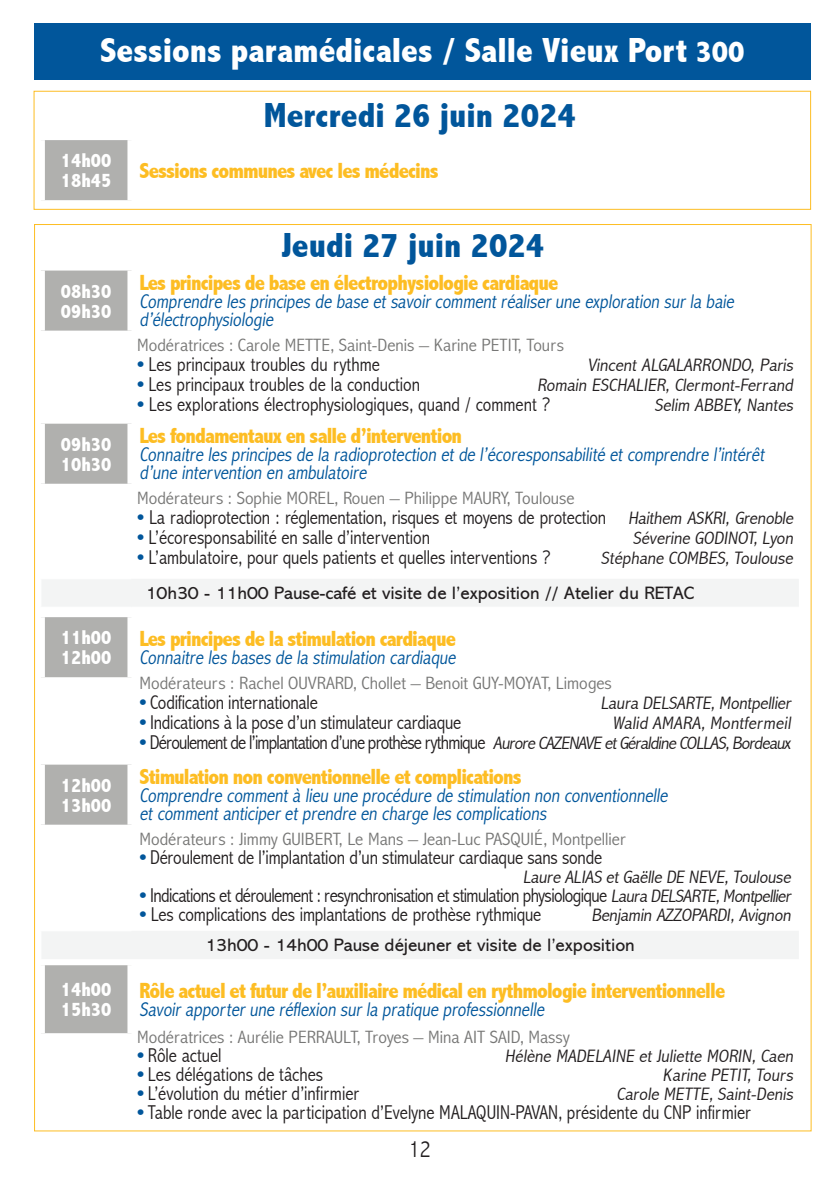
<style>
.page{position:relative;width:840px;height:1191px;background:#fff}
.page>*{position:absolute;margin:0;border:0;box-sizing:border-box;transform-origin:0 0}
.t1{font:800 condensed 35px "Abadi";color:#fff}
.t2{font:800 condensed 35px "Abadi";color:#01569b}
.t3{font:300 condensed 24px "Abadi";color:#231f20}
.t4{font:800 condensed 22px "Abadi";letter-spacing:-.04em;color:#fdbd23}
.t5{font:300 condensed 20px "Abadi";letter-spacing:-.01em;color:#231f20}
.t6{font:300 condensed 20px/18px "Abadi MT Pro";color:#01569b}
.t7{font:300 condensed 20px "Abadi";letter-spacing:-.03em;color:#231f20}
.t8{font:300 condensed 20px "Abadi";letter-spacing:-.04em;color:#231f20}
.t9{font:800 condensed 20px/20px "Abadi";color:#fff}
.t10{font:300 condensed 18px "Abadi";color:#231f20;scale:1.11 1}
.t11{font:300 condensed 18px "Abadi MT Pro";color:#777776;scale:1.11 1}
.t12{font:18px "Abadi";color:#231f20}
.s1{font-size:31px}
.s2{font-weight:800;color:#01569b}
.s3{font-size:18px}
</style>
<div class="page">
<div style="left:45px;top:140px;width:82px;height:893px;background:#b0b0ae"></div>
<svg style="left:45px;top:210px;width:82px;height:755px"></svg>
<svg style="left:42px;top:579px;width:756px;height:380px"></svg>
<div style="left:37px;top:200px;width:98px;height:8px;background:#fff"></div>
<div style="left:37px;top:262px;width:98px;height:8px;background:#fff"></div>
<div style="left:37px;top:330px;width:98px;height:8px;background:#fff"></div>
<div style="left:37px;top:484px;width:98px;height:8px;background:#fff"></div>
<div style="left:37px;top:416px;width:98px;height:8px;background:#fff"></div>
<div style="left:37px;top:609px;width:98px;height:8px;background:#fff"></div>
<div style="left:37px;top:617px;width:8px;height:60px;background:#fff"></div>
<div style="left:127px;top:617px;width:8px;height:60px;background:#fff"></div>
<div style="left:37px;top:677px;width:98px;height:8px;background:#fff"></div>
<div style="left:37px;top:756px;width:98px;height:8px;background:#fff"></div>
<div style="left:37px;top:764px;width:8px;height:60px;background:#fff"></div>
<div style="left:127px;top:764px;width:8px;height:60px;background:#fff"></div>
<div style="left:37px;top:824px;width:98px;height:8px;background:#fff"></div>
<hr style="left:40px;top:572px;width:91px;height:1px;background:#fff">
<hr style="left:40px;top:578px;width:91px;height:1px;background:#fff">
<hr style="left:40px;top:930px;width:91px;height:1px;background:#fff">
<hr style="left:40px;top:606px;width:91px;height:1px;background:#fff">
<hr style="left:131px;top:606px;width:562px;height:1px;background:#fff">
<hr style="left:693px;top:606px;width:105px;height:1px;background:#fff">
<div style="left:34px;top:91px;width:776px;height:119px;border:1px solid #fdbd23"></div>
<div style="left:34px;top:23px;width:776px;height:56px;background:#01569b"></div>
<h1 class="t1" style="left:100px;top:30px;width:645px">Sessions paramédicales / Salle Vieux Port <span class="s1">300</span></h1>
<h1 class="t2" style="left:264px;top:95px;width:313px">Mercredi 26 juin 2024</h1>
<p class="t9" style="left:61px;top:150px;width:52px">14h00<br>18h45</p>
<p class="t4" style="left:139px;top:158px;width:300px">Sessions communes avec les médecins</p>
<h1 class="t2" style="left:281px;top:225px;width:264px">Jeudi 27 juin 2024</h1>
<p class="t9" style="left:61px;top:281px;width:52px">08h30<br>09h30</p>
<p class="t4" style="left:139px;top:270px;width:420px">Les principes de base en électrophysiologie cardiaque</p>
<p class="t6" style="left:139px;top:293px;width:598px">Comprendre les principes de base et savoir comment réaliser une exploration sur la baie d’électrophysiologie</p>
<p class="t11" style="left:137px;top:335px;width:386px">Modératrices : Carole METTE, Saint-Denis – Karine PETIT, Tours</p>
<p class="t5" style="left:137px;top:353px;width:244px"><span class="s2">•</span> Les principaux troubles du rythme</p>
<p class="t10" style="left:587px;top:355px;width:189px">Vincent ALGALARRONDO, Paris</p>
<p class="t5" style="left:137px;top:373px;width:284px"><span class="s2">•</span> Les principaux troubles de la conduction</p>
<p class="t10" style="left:537px;top:375px;width:234px">Romain ESCHALIER, Clermont-Ferrand</p>
<p class="t5" style="left:137px;top:393px;width:414px"><span class="s2">•</span> Les explorations électrophysiologiques, quand / comment ?</p>
<p class="t10" style="left:654px;top:395px;width:129px">Selim ABBEY, Nantes</p>
<p class="t9" style="left:61px;top:434px;width:52px">09h30<br>10h30</p>
<p class="t4" style="left:139px;top:423px;width:324px">Les fondamentaux en salle d’intervention</p>
<p class="t6" style="left:139px;top:446px;width:629px">Connaitre les principes de la radioprotection et de l’écoresponsabilité et comprendre l’intérêt d’une intervention en ambulatoire</p>
<p class="t11" style="left:137px;top:489px;width:395px">Modérateurs : Sophie MOREL, Rouen – Philippe MAURY, Toulouse</p>
<p class="t5" style="left:137px;top:506px;width:660px"><span class="s2">•</span> La radioprotection : réglementation, risques et moyens de protection <span class="s3">Haithem ASKRI, Grenoble</span></p>
<p class="t5" style="left:137px;top:526px;width:294px"><span class="s2">•</span> L’écoresponsabilité en salle d’intervention</p>
<p class="t10" style="left:632px;top:528px;width:148px">Séverine GODINOT, Lyon</p>
<p class="t5" style="left:137px;top:546px;width:414px"><span class="s2">•</span> L’ambulatoire, pour quels patients et quelles interventions ?</p>
<p class="t10" style="left:600px;top:548px;width:177px">Stéphane COMBES, Toulouse</p>
<p class="t12" style="left:146px;top:583px;width:550px">10h30 - 11h00 Pause-café et visite de l’exposition // Atelier du RETAC</p>
<p class="t9" style="left:61px;top:627px;width:52px">11h00<br>12h00</p>
<p class="t4" style="left:139px;top:625px;width:318px">Les principes de la stimulation cardiaque</p>
<p class="t6" style="left:139px;top:648px;width:321px">Connaitre les bases de la stimulation cardiaque</p>
<p class="t11" style="left:139px;top:673px;width:427px">Modérateurs : Rachel OUVRARD, Chollet – Benoit GUY-MOYAT, Limoges</p>
<p class="t5" style="left:139px;top:691px;width:180px"><span class="s2">•</span> Codification internationale</p>
<p class="t10" style="left:600px;top:692px;width:175px">Laura DELSARTE, Montpellier</p>
<p class="t5" style="left:139px;top:711px;width:323px"><span class="s2">•</span> Indications à la pose d’un stimulateur cardiaque</p>
<p class="t10" style="left:612px;top:712px;width:164px">Walid AMARA, Montfermeil</p>
<p class="t8" style="left:139px;top:731px;width:655px"><span class="s2">•</span> Déroulement de l’implantation d’une prothèse rythmique <span class="s3">Aurore CAZENAVE etGéraldine COLLAS,Bordeaux</span></p>
<p class="t9" style="left:61px;top:775px;width:52px">12h00<br>13h00</p>
<p class="t4" style="left:139px;top:764px;width:383px">Stimulation non conventionnelle et complications</p>
<p class="t6" style="left:139px;top:787px;width:532px">Comprendre comment à lieu une procédure de stimulation non conventionnelle et comment anticiper et prendre en charge les complications</p>
<p class="t11" style="left:139px;top:829px;width:439px">Modérateurs : Jimmy GUIBERT, Le Mans – Jean-Luc PASQUIÉ, Montpellier</p>
<p class="t5" style="left:139px;top:846px;width:464px"><span class="s2">•</span> Déroulement de l’implantation d’un stimulateur cardiaque sans sonde</p>
<p class="t10" style="left:522px;top:867px;width:245px">Laure ALIAS et Gaëlle DE NEVE, Toulouse</p>
<p class="t7" style="left:139px;top:884px;width:655px"><span class="s2">•</span> Indications et déroulement : resynchronisation et stimulation physiologique <span class="s3">Laura DELSARTE,Montpellier</span></p>
<p class="t5" style="left:139px;top:903px;width:403px"><span class="s2">•</span> Les complications des implantations de prothèse rythmique</p>
<p class="t10" style="left:591px;top:905px;width:184px">Benjamin AZZOPARDI, Avignon</p>
<p class="t12" style="left:205px;top:935px;width:431px">13h00 - 14h00 Pause déjeuner et visite de l’exposition</p>
<p class="t9" style="left:61px;top:979px;width:52px">14h00<br>15h30</p>
<p class="t4" style="left:139px;top:977px;width:587px">Rôle actuel et futur de l’auxiliaire médical en rythmologie interventionnelle</p>
<p class="t6" style="left:139px;top:1000px;width:409px">Savoir apporter une réflexion sur la pratique professionnelle</p>
<p class="t11" style="left:137px;top:1027px;width:391px">Modératrices : Aurélie PERRAULT, Troyes – Mina AIT SAID, Massy</p>
<p class="t5" style="left:137px;top:1043px;width:86px"><span class="s2">•</span> Rôle actuel</p>
<p class="t10" style="left:504px;top:1045px;width:264px">Hélène MADELAINE et Juliette MORIN, Caen</p>
<p class="t5" style="left:137px;top:1062px;width:187px"><span class="s2">•</span> Les délégations de tâches</p>
<p class="t10" style="left:662px;top:1064px;width:122px">Karine PETIT, Tours</p>
<p class="t5" style="left:137px;top:1081px;width:223px"><span class="s2">•</span> L’évolution du métier d’infirmier</p>
<p class="t10" style="left:616px;top:1083px;width:163px">Carole METTE, Saint-Denis</p>
<p class="t5" style="left:137px;top:1100px;width:615px"><span class="s2">•</span> Table ronde avec la participation d’Evelyne MALAQUIN-PAVAN, présidente du CNP infirmier</p>
<p class="t3" style="left:409px;top:1134px;width:23px">12</p>
</div>
